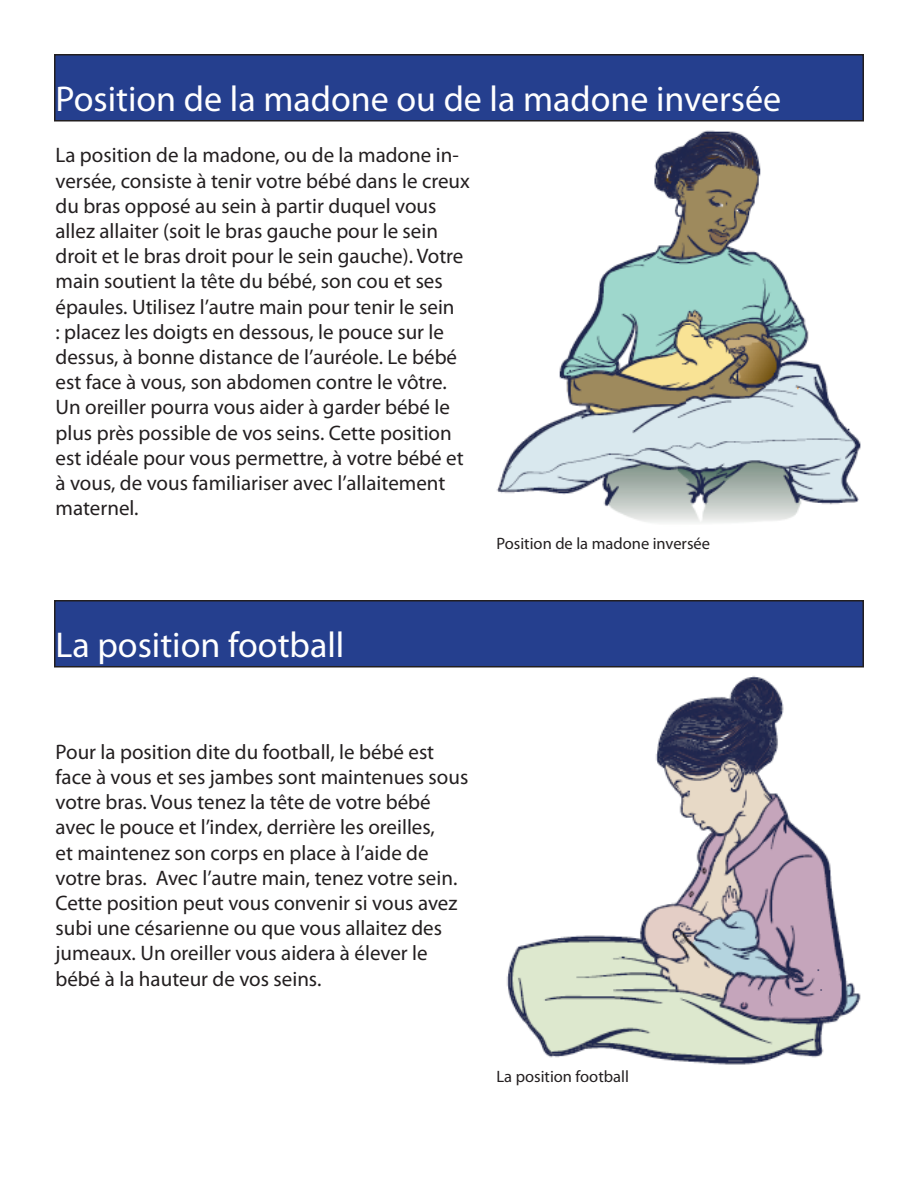
<style>
.page{position:relative;width:918px;height:1188px;background:#fff}
.page>*{position:absolute;margin:0;border:0;box-sizing:border-box;transform-origin:0 0}
.t1{font:36px "Myriad Pro";color:#fff}
.t2{font:21px/25.2px "Myriad Pro";color:#231f20}
.t3{font:16.5px "Myriad Pro";color:#231f20}
</style>
<div class="page">
<div style="left:55px;top:55px;width:808px;height:66px;background:#253f8e"></div>
<div style="left:54px;top:54px;width:810px;height:68px;border:2px solid #231f20"></div>
<img style="left:496px;top:130px;width:365px;height:393px">
<div style="left:55px;top:601px;width:808px;height:66px;background:#253f8e"></div>
<div style="left:54px;top:600px;width:810px;height:68px;border:2px solid #231f20"></div>
<img style="left:506px;top:676px;width:355px;height:389px">
<div style="left:497px;top:1063px;width:95px;height:31px;background:#fff"></div>
<p class="t1" style="left:56px;top:77px;width:727px">Position de la madone ou de la madone inversée</p>
<p class="t2" style="left:56px;top:142px;width:416px">La position de la madone, ou de la madone in&shy;versée, consiste à tenir votre bébé dans le creux du bras opposé au sein à partir duquel vous allez allaiter (soit le bras gauche pour le sein droit et le bras droit pour le sein gauche). Votre main soutient la tête du bébé, son cou et ses épaules. Utilisez l’autre main pour tenir le sein<br>: placez les doigts en dessous, le pouce sur le dessus, à bonne distance de l’auréole. Le bébé est face à vous, son abdomen contre le vôtre.<br>Un oreiller pourra vous aider à garder bébé le plus près possible de vos seins. Cette position est idéale pour vous permettre, à votre bébé et à vous, de vous familiariser avec l’allaitement maternel.</p>
<p class="t3" style="left:496px;top:534px;width:215px">Position de la madone inversée</p>
<p class="t1" style="left:56px;top:623px;width:290px">La position football</p>
<p class="t2" style="left:56px;top:739px;width:414px">Pour la position dite du football, le bébé est face à vous et ses jambes sont maintenues sous votre bras. Vous tenez la tête de votre bébé avec le pouce et l’index, derrière les oreilles,<br>et maintenez son corps en place à l’aide de votre bras. Avec l’autre main, tenez votre sein.<br>Cette position peut vous convenir si vous avez subi une césarienne ou que vous allaitez des jumeaux. Un oreiller vous aidera à élever le bébé à la hauteur de vos seins.</p>
<p class="t3" style="left:496px;top:1066px;width:134px">La position football</p>
</div>
